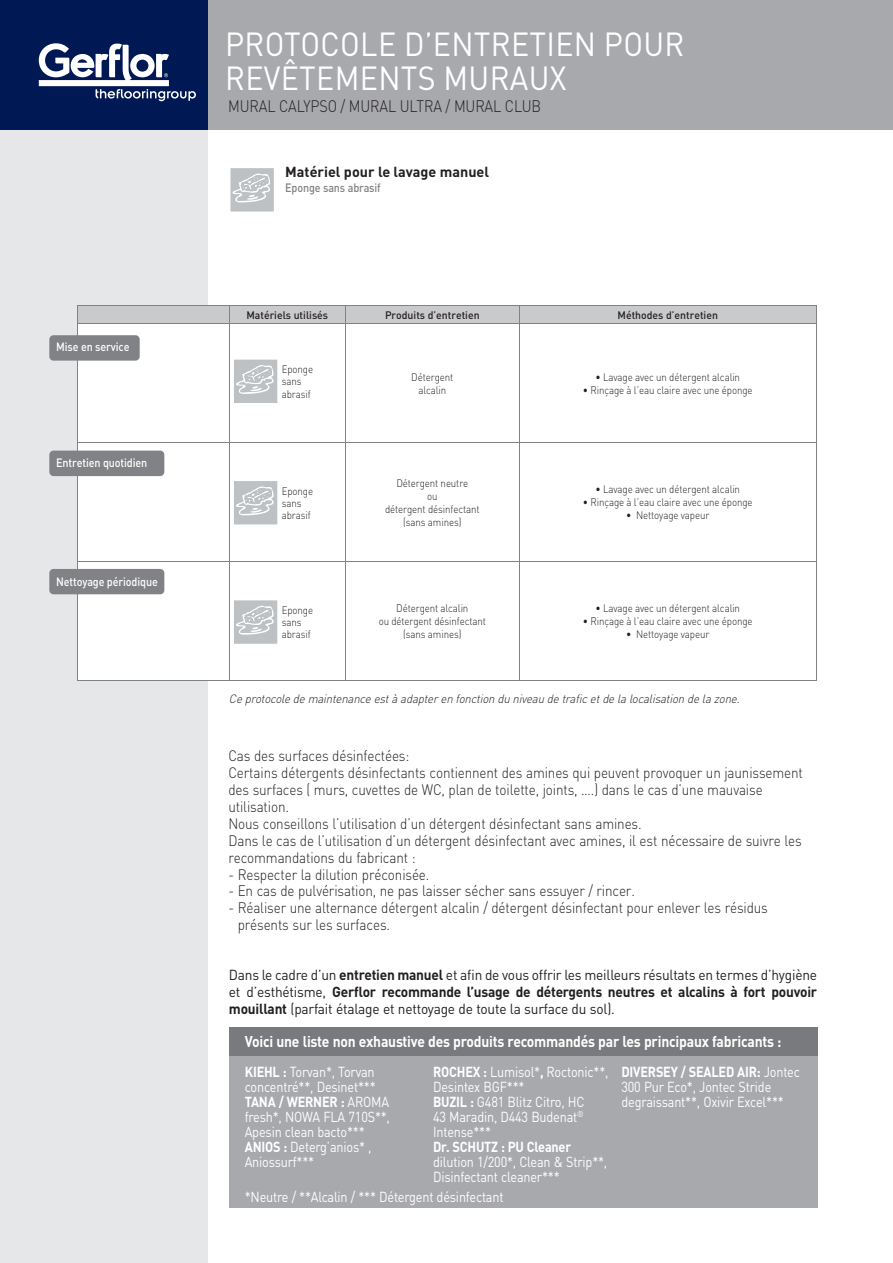
<style>
.page{position:relative;width:893px;height:1263px;background:#fff}
.page>*{position:absolute;margin:0;border:0;box-sizing:border-box;transform-origin:0 0}
.t1{font:33px/34.5px "DIN Pro";letter-spacing:.01em;color:#fff;scale:.92 1}
.t2{font:300 16.5px "DIN Pro";letter-spacing:-.01em;color:#231f20;scale:.87 1}
.t3{font:700 15.45px "DIN Pro";letter-spacing:-.015em;color:#fff;scale:.9 1}
.t4{font:300 15px/17px "DIN Pro";letter-spacing:-.01em;color:#231f20;scale:.9 1}
.t5{font:14.4px/15px "DIN Pro";letter-spacing:-.015em;color:#fff;scale:.88 1}
.t6{font:14.4px/16.8px "DIN Pro";letter-spacing:-.015em;color:#231f20;text-align:justify;scale:.95 1}
.t7{font:700 14.4px "DIN Pro";color:#231f20}
.t8{font:700 14.4px "DIN Pro";letter-spacing:-.015em;color:#fff;scale:.88 1}
.t9{font:italic 300 12px "DIN Pro";color:#231f20;scale:.95 1}
.t10{font:500 12px "DIN Pro";letter-spacing:-.01em;color:#fff;scale:.9 1}
.t11{font:500 12px "DIN Pro";letter-spacing:-.015em;color:#808285;scale:.9 1}
.t12{font:300 10.8px/12.1px "DIN Pro";letter-spacing:-.01em;color:#231f20;text-align:center;scale:.9 1}
.t13{font:500 10.8px "DIN Pro";color:#231f20}
.s1{font-weight:700}
</style>
<div class="page">
<div style="left:0;top:122px;width:208px;height:1141px;background:#e6e7e9"></div>
<div style="left:205px;top:0;width:688px;height:129px;background:#a8a9ad"></div>
<div style="left:0;top:0;width:208px;height:129px;background:#001954"></div>
<svg style="left:39px;top:43px;width:157px;height:58px"></svg>
<div style="left:229px;top:1027px;width:588px;height:180px;background:#a8a9ad"></div>
<div style="left:229px;top:1027px;width:588px;height:29px;background:#787a7d"></div>
<div style="left:78px;top:324px;width:130px;height:356px;background:#fff"></div>
<div style="left:77px;top:305px;width:740px;height:19px;background:#c9cacc"></div>
<hr style="left:77px;top:323px;width:152px;height:1px;background:#808285">
<hr style="left:77px;top:324px;width:1px;height:118px;background:#808285">
<hr style="left:229px;top:323px;width:116px;height:1px;background:#808285">
<hr style="left:229px;top:324px;width:1px;height:118px;background:#808285">
<hr style="left:345px;top:323px;width:174px;height:1px;background:#808285">
<hr style="left:345px;top:324px;width:1px;height:118px;background:#808285">
<hr style="left:519px;top:323px;width:297px;height:1px;background:#808285">
<hr style="left:519px;top:324px;width:1px;height:118px;background:#808285">
<hr style="left:816px;top:324px;width:1px;height:118px;background:#808285">
<hr style="left:229px;top:442px;width:116px;height:1px;background:#808285">
<hr style="left:77px;top:442px;width:152px;height:1px;background:#808285">
<hr style="left:77px;top:443px;width:1px;height:118px;background:#808285">
<hr style="left:229px;top:443px;width:1px;height:118px;background:#808285">
<hr style="left:345px;top:442px;width:174px;height:1px;background:#808285">
<hr style="left:345px;top:443px;width:1px;height:118px;background:#808285">
<hr style="left:519px;top:442px;width:297px;height:1px;background:#808285">
<hr style="left:519px;top:443px;width:1px;height:118px;background:#808285">
<hr style="left:816px;top:443px;width:1px;height:118px;background:#808285">
<hr style="left:77px;top:561px;width:152px;height:1px;background:#808285">
<hr style="left:77px;top:562px;width:1px;height:118px;background:#808285">
<hr style="left:229px;top:561px;width:116px;height:1px;background:#808285">
<hr style="left:229px;top:562px;width:1px;height:118px;background:#808285">
<hr style="left:345px;top:561px;width:174px;height:1px;background:#808285">
<hr style="left:345px;top:562px;width:1px;height:118px;background:#808285">
<hr style="left:519px;top:561px;width:297px;height:1px;background:#808285">
<hr style="left:519px;top:562px;width:1px;height:118px;background:#808285">
<hr style="left:816px;top:562px;width:1px;height:118px;background:#808285">
<hr style="left:77px;top:680px;width:152px;height:1px;background:#808285">
<hr style="left:229px;top:680px;width:116px;height:1px;background:#808285">
<hr style="left:345px;top:680px;width:174px;height:1px;background:#808285">
<hr style="left:519px;top:680px;width:297px;height:1px;background:#808285">
<div style="left:49px;top:569px;width:115px;height:25px;background:#808285;border-radius:4px"></div>
<div style="left:49px;top:335px;width:91px;height:26px;background:#808285;border-radius:4px"></div>
<div style="left:49px;top:451px;width:115px;height:25px;background:#808285;border-radius:4px"></div>
<svg style="left:230px;top:168px;width:44px;height:44px;background:#c8cbcc"></svg>
<svg style="left:234px;top:600px;width:44px;height:44px;background:#c8cbcc"></svg>
<svg style="left:234px;top:481px;width:44px;height:44px;background:#c8cbcc"></svg>
<svg style="left:234px;top:359px;width:44px;height:44px;background:#c8cbcc"></svg>
<p class="t10" style="left:56px;top:338px;width:83px">Mise en service</p>
<p class="t10" style="left:56px;top:455px;width:103px">Entretien quotidien</p>
<p class="t10" style="left:56px;top:573px;width:115px">Nettoyage périodique</p>
<h1 class="t1" style="left:225px;top:25px;width:501px">PROTOCOLE D’ENTRETIEN POUR<br>REVÊTEMENTS MURAUX</h1>
<p class="t2" style="left:228px;top:94px;width:361px">MURAL CALYPSO / MURAL ULTRA / MURAL CLUB</p>
<p class="t7" style="left:285px;top:162px;width:205px">Matériel pour le lavage manuel</p>
<p class="t11" style="left:285px;top:179px;width:108px">Eponge sans abrasif</p>
<p class="t13" style="left:246px;top:307px;width:83px">Matériels utilisés</p>
<p class="t13" style="left:385px;top:307px;width:96px">Produits d’entretien</p>
<p class="t13" style="left:617px;top:307px;width:102px">Méthodes d’entretien</p>
<p class="t12" style="left:282px;top:363px;width:36px;text-align:left">Eponge sans abrasif</p>
<p class="t12" style="left:282px;top:484px;width:36px;text-align:left">Eponge sans abrasif</p>
<p class="t12" style="left:282px;top:604px;width:36px;text-align:left">Eponge sans abrasif</p>
<p class="t12" style="left:411px;top:370px;width:48px;line-height:12.8px">Détergent alcalin</p>
<p class="t12" style="left:595px;top:371px;width:162px">• Lavage avec un détergent alcalin</p>
<p class="t12" style="left:583px;top:383px;width:190px">• Rinçage à l’eau claire avec une éponge</p>
<p class="t12" style="left:385px;top:476px;width:107px;line-height:12.9px">Détergent neutre<br>ou<br>détergent désinfectant (sans amines)</p>
<p class="t12" style="left:595px;top:483px;width:162px">• Lavage avec un détergent alcalin</p>
<p class="t12" style="left:583px;top:496px;width:190px">• Rinçage à l’eau claire avec une éponge</p>
<p class="t12" style="left:626px;top:509px;width:94px">• Nettoyage vapeur</p>
<p class="t12" style="left:379px;top:601px;width:121px;line-height:12.9px">Détergent alcalin<br>ou détergent désinfectant (sans amines)</p>
<p class="t12" style="left:595px;top:602px;width:162px">• Lavage avec un détergent alcalin</p>
<p class="t12" style="left:583px;top:615px;width:190px">• Rinçage à l’eau claire avec une éponge</p>
<p class="t12" style="left:626px;top:627px;width:94px">• Nettoyage vapeur</p>
<p class="t9" style="left:229px;top:690px;width:543px">Ceprotocoledemaintenanceestàadapterenfonctionduniveaudetraficetdelalocalisationdelazone.</p>
<p class="t4" style="left:228px;top:746px;width:640px">Cas des surfaces désinfectées:<br>Certains détergents désinfectants contiennent des amines qui peuvent provoquer un jaunissement des surfaces ( murs, cuvettes de WC, plan de toilette, joints, ….) dans le cas d’une mauvaise utilisation.<br>Nous conseillons l’utilisation d’un détergent désinfectant sans amines.<br>Dans le cas de l’utilisation d’un détergent désinfectant avec amines, il est nécessaire de suivre les recommandations du fabricant :</p>
<p class="t4" style="left:228px;top:865px;width:225px">- Respecter la dilution préconisée.</p>
<p class="t4" style="left:228px;top:882px;width:453px">- En cas de pulvérisation, ne pas laisser sécher sans essuyer / rincer.</p>
<p class="t4" style="left:238px;top:899px;width:591px;text-indent:-9px">- Réaliser une alternance détergent alcalin / détergent désinfectant pour enlever les résidus présents sur les surfaces.</p>
<p class="t6" style="left:229px;top:966px;width:621px">Dans le cadre d’un <span class="s1">entretien manuel</span> et afin de vous offrir les meilleurs résultats en termes d’hygiène et d’esthétisme, <span class="s1">Gerflor recommande l’usage de détergents neutres et alcalins à fort pouvoir mouillant</span> (parfait étalage et nettoyage de toute la surface du sol).</p>
<p class="t3" style="left:245px;top:1031px;width:598px">Voici une liste non exhaustive des produits recommandés par les principaux fabricants :</p>
<p class="t5" style="left:245px;top:1063px;width:167px"><span class="s1">KIEHL :</span> Torvan*, Torvan concentré**, Desinet***<br><span class="s1">TANA / WERNER :</span> AROMA fresh*, NOWA FLA 710S**,<br>Apesin clean bacto***<br><span class="s1">ANIOS :</span> Deterg’anios* ,<br>Aniossurf***</p>
<p class="t5" style="left:433px;top:1063px;width:201px"><span class="s1">ROCHEX :</span> Lumisol*<span class="s1">,</span> Roctonic**,<br>Desintex BGF***<br><span class="s1">BUZIL :</span> G481 Blitz Citro, HC<br>43 Maradin, D443 Budenat<sup>®<br></sup>Intense***</p>
<p class="t5" style="left:621px;top:1063px;width:204px"><span class="s1">DIVERSEY / SEALED AIR:</span> Jontec<br>300 Pur Eco*, Jontec Stride degraissant**, Oxivir Excel***</p>
<p class="t8" style="left:433px;top:1136px;width:158px">Dr. SCHUTZ : PU Cleaner</p>
<p class="t5" style="left:433px;top:1153px;width:199px">dilution 1/200*, Clean &amp; Strip**,<br>Disinfectant cleaner***</p>
<p class="t5" style="left:245px;top:1188px;width:296px">*Neutre / **Alcalin / *** Détergent désinfectant</p>
</div>
